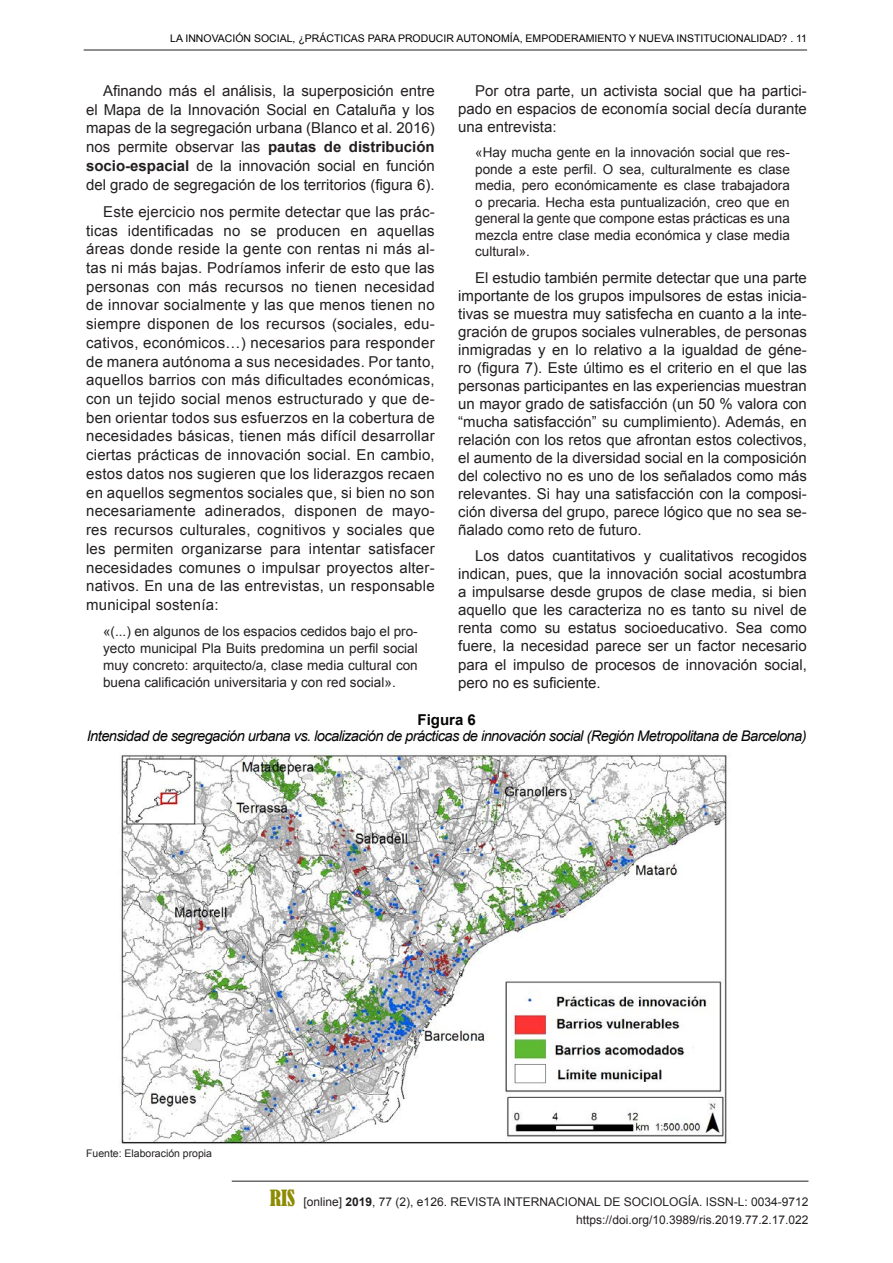
<style>
.page{position:relative;width:893px;height:1263px;background:#fff}
.page>*{position:absolute;margin:0;border:0;box-sizing:border-box;transform-origin:0 0}
.t1{font:15px/18.8px "Arial";color:#231f20;text-align:justify}
.t2{font:700 15px "Arial";color:#040503}
.t3{font:italic 14.7px "Arial";letter-spacing:-.04em;color:#040503}
.CITA{font:13.5px/16.5px "Arial";color:#231f20;text-align:justify}
.t4{font:12px/18px "Arial";color:#231f20;text-align:right}
.t5{font:10.5px "Arial";color:#000}
.t6{font:10.5px "Arial";color:#231f20}
.s1{font-weight:700}
.s2{font-family:"Bernard";font-stretch:condensed;font-size:21px;color:#8d8b02}
</style>
<div class="page">
<hr style="left:84px;top:50px;width:723px;height:1px;background:#231f20">
<hr style="left:232px;top:1181px;width:576px;height:1px;background:#231f20">
<img style="left:121px;top:748px;width:606px;height:396px">
<p class="t5" style="left:170px;top:31px;width:638px">LA INNOVACIÓN SOCIAL, ¿PRÁCTICAS PARA PRODUCIR AUTONOMÍA, EMPODERAMIENTO Y NUEVA INSTITUCIONALIDAD? . 11</p>
<p class="t1" style="left:86px;top:81px;width:350px;text-indent:17px">Afinando más el análisis, la superposición entre el Mapa de la Innovación Social en Cataluña y los mapas de la segregación urbana (Blanco et al. 2016) nos permite observar las <span class="s1">pautas de distribución socio-espacial</span> de la innovación social en función del grado de segregación de los territorios (figura 6).</p>
<p class="t1" style="left:86px;top:202px;width:350px;text-indent:17px">Este ejercicio nos permite detectar que las prác&shy;ticas identificadas no se producen en aquellas áreas donde reside la gente con rentas ni más al&shy;tas ni más bajas. Podríamos inferir de esto que las personas con más recursos no tienen necesidad de innovar socialmente y las que menos tienen no siempre disponen de los recursos (sociales, edu&shy;cativos, económicos…) necesarios para responder de manera autónoma a sus necesidades. Por tanto, aquellos barrios con más dificultades económicas, con un tejido social menos estructurado y que de&shy;ben orientar todos sus esfuerzos en la cobertura de necesidades básicas, tienen más difícil desarrollar ciertas prácticas de innovación social. En cambio, estos datos nos sugieren que los liderazgos recaen en aquellos segmentos sociales que, si bien no son necesariamente adinerados, disponen de mayo&shy;res recursos culturales, cognitivos y sociales que les permiten organizarse para intentar satisfacer necesidades comunes o impulsar proyectos alter&shy;nativos. En una de las entrevistas, un responsable municipal sostenía:</p>
<p class="CITA" style="left:103px;top:623px;width:316px;line-height:17.2px">«(...) en algunos de los espacios cedidos bajo el pro&shy;yecto municipal Pla Buits predomina un perfil social muy concreto: arquitecto/a, clase media cultural con buena calificación universitaria y con red social».</p>
<p class="t1" style="left:458px;top:82px;width:350px;line-height:18px;text-indent:17px">Por otra parte, un activista social que ha partici&shy;pado en espacios de economía social decía durante una entrevista:</p>
<p class="CITA" style="left:475px;top:144px;width:316px">«Hay mucha gente en la innovación social que res&shy;ponde a este perfil. O sea, culturalmente es clase media, pero económicamente es clase trabajadora o precaria. Hecha esta puntualización, creo que en general la gente que compone estas prácticas es una mezcla entre clase media económica y clase media cultural».</p>
<p class="t1" style="left:458px;top:268px;width:350px;line-height:18px;text-indent:17px">El estudio también permite detectar que una parte importante de los grupos impulsores de estas inicia&shy;tivas se muestra muy satisfecha en cuanto a la inte&shy;gración de grupos sociales vulnerables, de personas inmigradas y en lo relativo a la igualdad de géne&shy;ro (figura 7). Este último es el criterio en el que las personas participantes en las experiencias muestran un mayor grado de satisfacción (un 50 % valora con “mucha satisfacción” su cumplimiento). Además, en relación con los retos que afrontan estos colectivos, el aumento de la diversidad social en la composición del colectivo no es uno de los señalados como más relevantes. Si hay una satisfacción con la composi&shy;ción diversa del grupo, parece lógico que no sea se&shy;ñalado como reto de futuro.</p>
<p class="t1" style="left:458px;top:547px;width:350px;line-height:18px;text-indent:17px">Los datos cuantitativos y cualitativos recogidos indican, pues, que la innovación social acostumbra a impulsarse desde grupos de clase media, si bien aquello que les caracteriza no es tanto su nivel de renta como su estatus socioeducativo. Sea como fuere, la necesidad parece ser un factor necesario para el impulso de procesos de innovación social, pero no es suficiente.</p>
<p class="t2" style="left:418px;top:710px;width:60px">Figura 6</p>
<p class="t3" style="left:87px;top:727px;width:721px">Intensidad de segregación urbana vs. localización de prácticas de innovación social (Región Metropolitana de Barcelona)</p>
<p class="t6" style="left:86px;top:1146px;width:128px">Fuente: Elaboración propia</p>
<p class="t4" style="left:270px;top:1193px;width:540px"><span class="s2">RIS</span> [online] <span class="s1">2019</span>, 77 (2), e126. REVISTA INTERNACIONAL DE SOCIOLOGÍA. ISSN-L: 0034-9712 https://doi.org/10.3989/ris.2019.77.2.17.022</p>
</div>
